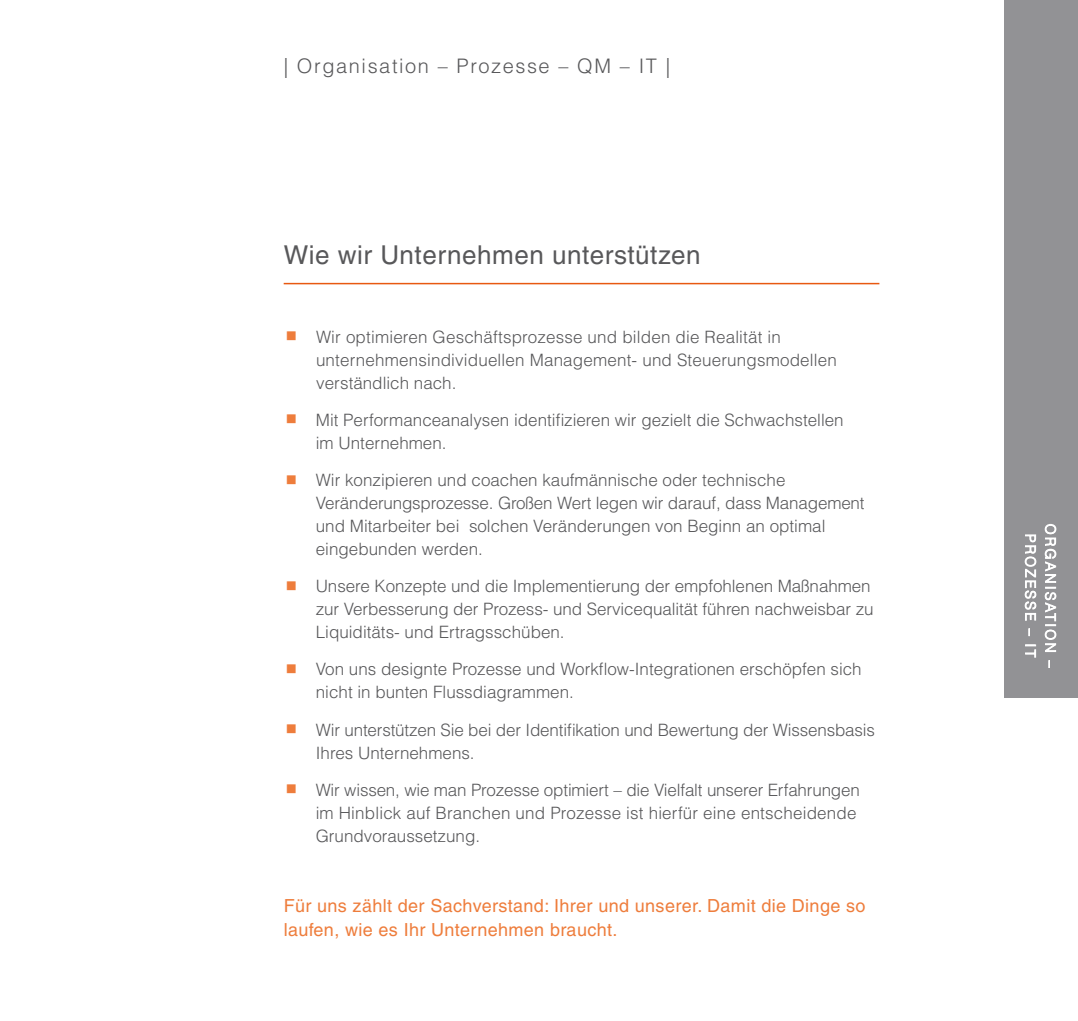
<style>
.page{position:relative;width:1078px;height:1021px;background:#fff}
.page>*{position:absolute;margin:0;border:0;box-sizing:border-box;transform-origin:0 0}
.t1{font:26px "Helvetica LT";letter-spacing:.02em;color:#58585a}
.t2{font:300 20px "Helvetica LT";letter-spacing:.08em;color:#58585a}
.t3{font:18px/24px "Helvetica LT";letter-spacing:.02em;color:#ee7d3c}
.t4{font:300 17px/23px "Helvetica LT";color:#58585a}
</style>
<div class="page">
<hr style="left:283px;top:283px;width:596px;height:1px;background:#e85911">
<div style="left:1003px;top:0;width:74px;height:697px;background:#929295"></div>
<svg style="left:1044px;top:524px;width:12px;height:128px"></svg>
<svg style="left:1024px;top:534px;width:12px;height:87px"></svg>
<svg style="left:1025px;top:644px;width:11px;height:14px"></svg>
<p class="t2" style="left:283px;top:53px;width:388px">| Organisation – Prozesse – QM – IT |</p>
<h1 class="t1" style="left:283px;top:240px;width:418px">Wie wir Unternehmen unterstützen</h1>
<p class="t4" style="left:316px;top:325px;width:522px">Wir optimieren Geschäftsprozesse und bilden die Realität in unternehmensindividuellen Management- und Steuerungsmodellen verständlich nach.</p>
<p class="t4" style="left:316px;top:408px;width:529px">Mit Performanceanalysen identifizieren wir gezielt die Schwachstellen im Unternehmen.</p>
<p class="t4" style="left:316px;top:468px;width:550px">Wir konzipieren und coachen kaufmännische oder technische Veränderungsprozesse. Großen Wert legen wir darauf, dass Management und Mitarbeiter bei solchen Veränderungen von Beginn an optimal eingebunden werden.</p>
<p class="t4" style="left:316px;top:574px;width:559px">Unsere Konzepte und die Implementierung der empfohlenen Maßnahmen zur Verbesserung der Prozess- und Servicequalität führen nachweisbar zu<br>Liquiditäts- und Ertragsschüben.</p>
<p class="t4" style="left:316px;top:657px;width:547px">Von uns designte Prozesse und Workflow-Integrationen erschöpfen sich nicht in bunten Flussdiagrammen.</p>
<p class="t4" style="left:316px;top:718px;width:560px">Wir unterstützen Sie bei der Identifikation und Bewertung der Wissensbasis<br>Ihres Unternehmens.</p>
<p class="t4" style="left:315px;top:778px;width:545px">Wir wissen, wie man Prozesse optimiert – die Vielfalt unserer Erfahrungen im Hinblick auf Branchen und Prozesse ist hierfür eine entscheidende<br>Grundvoraussetzung.</p>
<p class="t3" style="left:283px;top:893px;width:583px">Für uns zählt der Sachverstand: Ihrer und unserer. Damit die Dinge so laufen, wie es Ihr Unternehmen braucht.</p>
</div>
